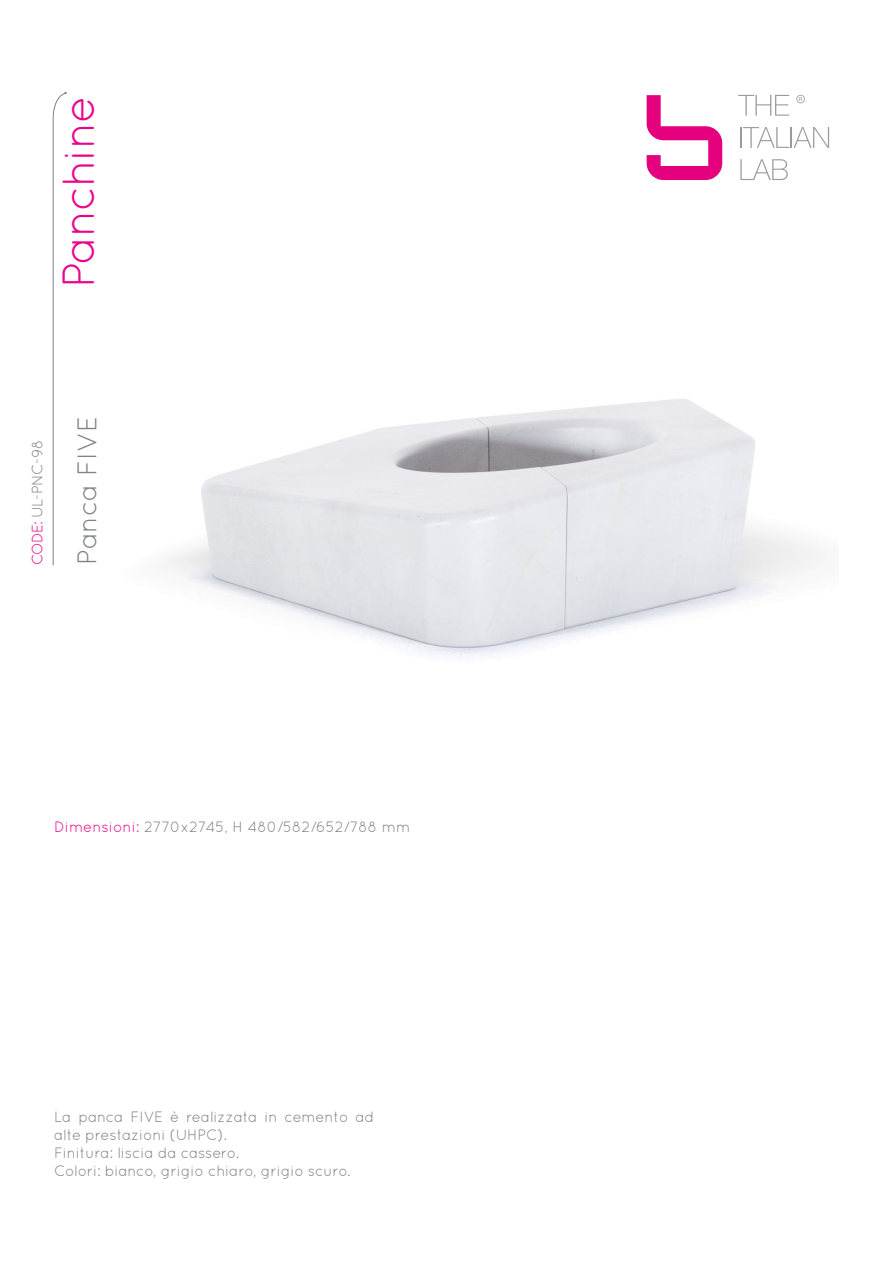
<style>
.page{position:relative;width:893px;height:1263px;background:#fff}
.page>*{position:absolute;margin:0;border:0;box-sizing:border-box;transform-origin:0 0}
.t1{font:45px "Quicksand";letter-spacing:-.03em;color:#ed028c}
.t2{font:27px "Quicksand";color:#808285}
.t3{font:15px/18px "Quicksand";letter-spacing:-.01em;color:#808285}
.t4{font:15px "Quicksand";letter-spacing:-.05em;color:#808285}
.s1{color:#ed028c}
</style>
<div class="page">
<img style="left:161px;top:399px;width:666px;height:257px">
<svg style="left:738px;top:95px;width:51px;height:21px"></svg>
<hr style="left:740px;top:127px;width:2px;height:21px;background:#9b9999">
<svg style="left:743px;top:127px;width:86px;height:21px"></svg>
<svg style="left:740px;top:159px;width:48px;height:21px"></svg>
<svg style="left:647px;top:95px;width:75px;height:85px"></svg>
<svg style="left:796px;top:95px;width:9px;height:8px"></svg>
<svg style="left:52px;top:92px;width:15px;height:474px"></svg>
<p class="t1" style="left:53px;top:288px;width:194px;rotate:-90deg">Panchine</p>
<p class="t4" style="left:29px;top:565px;width:127px;rotate:-90deg"><span class="s1">CODE:</span> UL-PNC-98</p>
<p class="t2" style="left:71px;top:565px;width:150px;rotate:-90deg">Panca FIVE</p>
<p class="t3" style="left:54px;top:818px;width:358px"><span class="s1">Dimensioni:</span> 2770x2745, H 480/582/652/788 mm</p>
<p class="t3" style="left:54px;top:1107px;width:322px">La panca FIVE è realizzata in cemento ad alte prestazioni (UHPC).</p>
<p class="t3" style="left:54px;top:1143px;width:187px">Finitura: liscia da cassero.</p>
<p class="t3" style="left:54px;top:1161px;width:298px">Colori: bianco, grigio chiaro, grigio scuro.</p>
</div>
